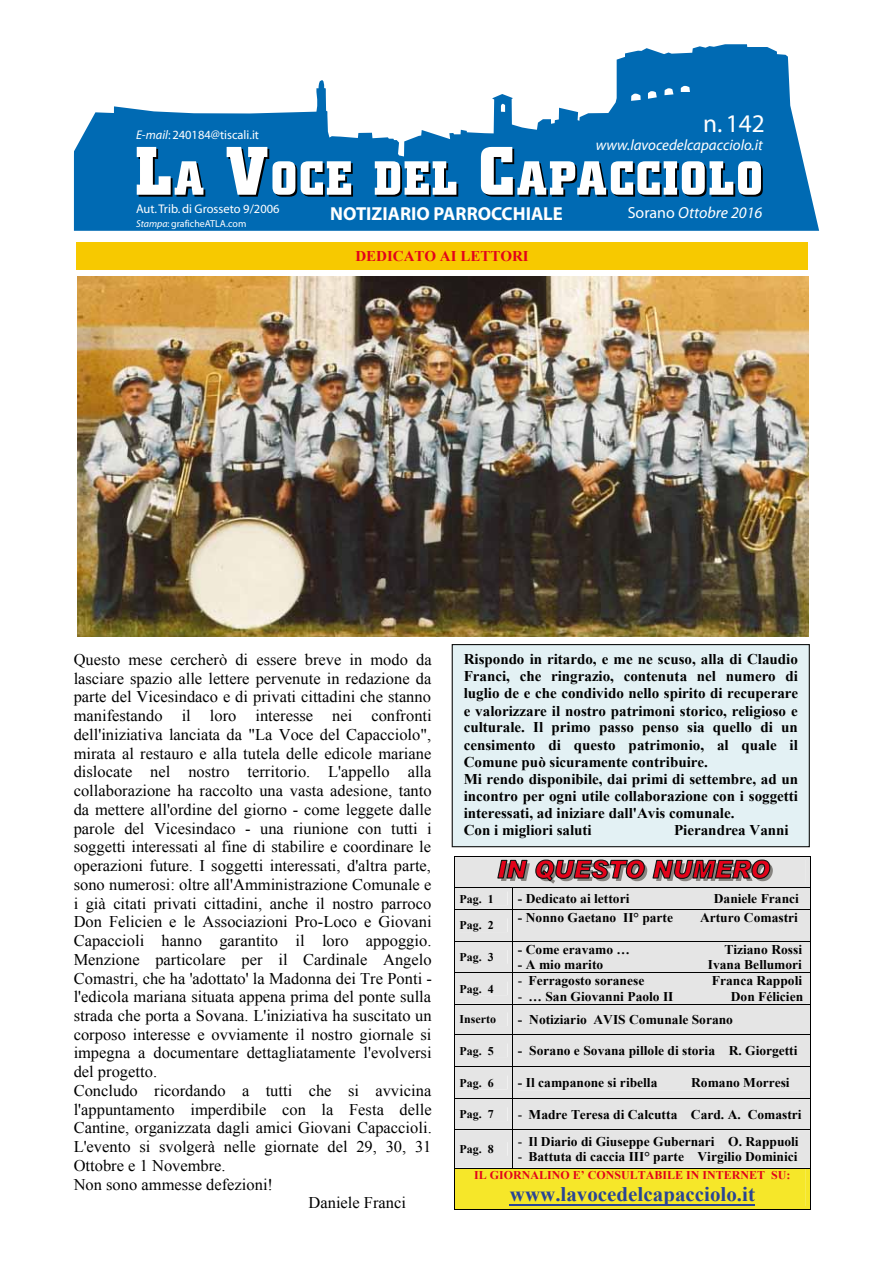
<style>
.page{position:relative;width:893px;height:1263px;background:#fff}
.page>*{position:absolute;margin:0;border:0;box-sizing:border-box;transform-origin:0 0}
.t1{font:25.5px "Myriad";color:#fff}
.t2{font:700 20.7px "Times New Roman";color:#2a4594}
.t3{font:700 18.9px "Myriad";color:#fff}
.t4{font:16.35px "Times New Roman";color:#000}
.t5{font:italic 16.05px "Myriad";color:#fff}
.t6{font:italic 15px "Myriad";color:#fff}
.t7{font:700 14.85px/17.1px "Times New Roman";color:#000}
.t8{font:italic 14.85px "Times New Roman";color:#fff}
.t9{font:700 14.85px "Times New Roman";color:#e2031a}
.t10{font:700 13.35px "Times New Roman";color:#000}
.t11{font:12.6px "Myriad";color:#fff}
.t12{font:700 11.85px "Times New Roman";color:#000}
.t13{font:700 11.85px "Times New Roman";color:#e2031a}
.t14{font:10.05px "Myriad";color:#fff}
.s1{font-style:italic}
.s2{font-style:normal}
.s3{font-weight:400}
</style>
<div class="page">
<svg style="left:74px;top:44px;width:745px;height:187px;fill:#006ab3"></svg>
<svg style="left:137px;top:147px;width:68px;height:50px"></svg>
<svg style="left:227px;top:147px;width:126px;height:50px"></svg>
<svg style="left:375px;top:161px;width:83px;height:36px"></svg>
<svg style="left:481px;top:147px;width:282px;height:50px"></svg>
<div style="left:77px;top:242px;width:731px;height:28px;background:#f7c900"></div>
<img style="left:78px;top:276px;width:731px;height:361px">
<div style="left:452px;top:645px;width:357px;height:202px;background:#e3f1f4"></div>
<div style="left:452px;top:644px;width:358px;height:203px;border:1px solid #111211"></div>
<svg style="left:454px;top:856px;width:357px;height:354px;background:#d9d4c0"></svg>
<p class="t11" style="left:136px;top:128px;width:125px"><span class="s1">E-mail</span>: 240184@tiscali.it</p>
<p class="t11" style="left:136px;top:202px;width:145px">Aut. Trib. di Grosseto 9/2006</p>
<p class="t14" style="left:136px;top:219px;width:112px"><span class="s1">Stampa</span>: graficheATLA.com</p>
<p class="t3" style="left:330px;top:204px;width:234px">NOTIZIARIO PARROCCHIALE</p>
<p class="t9" style="left:355px;top:246px;width:175px">DEDICATO AI LETTORI</p>
<h1 class="t1" style="left:703px;top:111px;width:63px">n. 142</h1>
<p class="t8" style="left:602px;top:132px;width:171px">www.lavocedelcapacciolo.it</p>
<p class="t6" style="left:596px;top:138px;width:168px">www.lavocedelcapacciolo.it</p>
<p class="t5" style="left:628px;top:204px;width:136px"><span class="s2">Sorano</span> Ottobre 2016</p>
<p class="t4" style="left:74px;top:648px;width:360px">Questo mese cercherò di essere breve in modo da</p>
<p class="t4" style="left:74px;top:667px;width:359px">lasciare spazio alle lettere pervenute in redazione da</p>
<p class="t4" style="left:74px;top:686px;width:359px">parte del Vicesindaco e di privati cittadini che stanno</p>
<p class="t4" style="left:74px;top:705px;width:360px">manifestando il loro interesse nei confronti</p>
<p class="t4" style="left:74px;top:723px;width:359px">dell'iniziativa lanciata da "La Voce del Capacciolo",</p>
<p class="t4" style="left:74px;top:742px;width:359px">mirata al restauro e alla tutela delle edicole mariane</p>
<p class="t4" style="left:74px;top:761px;width:359px">dislocate nel nostro territorio. L'appello alla</p>
<p class="t4" style="left:74px;top:780px;width:360px">collaborazione ha raccolto una vasta adesione, tanto</p>
<p class="t4" style="left:74px;top:798px;width:359px">da mettere all'ordine del giorno - come leggete dalle</p>
<p class="t4" style="left:74px;top:817px;width:360px">parole del Vicesindaco - una riunione con tutti i</p>
<p class="t4" style="left:74px;top:836px;width:359px">soggetti interessati al fine di stabilire e coordinare le</p>
<p class="t4" style="left:74px;top:855px;width:359px">operazioni future. I soggetti interessati, d'altra parte,</p>
<p class="t4" style="left:74px;top:873px;width:359px">sono numerosi: oltre all'Amministrazione Comunale e</p>
<p class="t4" style="left:74px;top:892px;width:359px">i già citati privati cittadini, anche il nostro parroco</p>
<p class="t4" style="left:74px;top:911px;width:360px">Don Felicien e le Associazioni Pro-Loco e Giovani</p>
<p class="t4" style="left:74px;top:929px;width:359px">Capaccioli hanno garantito il loro appoggio.</p>
<p class="t4" style="left:74px;top:948px;width:360px">Menzione particolare per il Cardinale Angelo</p>
<p class="t4" style="left:74px;top:967px;width:360px">Comastri, che ha 'adottato' la Madonna dei Tre Ponti -</p>
<p class="t4" style="left:74px;top:986px;width:359px">l'edicola mariana situata appena prima del ponte sulla</p>
<p class="t4" style="left:74px;top:1004px;width:360px">strada che porta a Sovana. L'iniziativa ha suscitato un</p>
<p class="t4" style="left:74px;top:1023px;width:359px">corposo interesse e ovviamente il nostro giornale si</p>
<p class="t4" style="left:74px;top:1042px;width:359px">impegna a documentare dettagliatamente l'evolversi</p>
<p class="t4" style="left:74px;top:1061px;width:85px">del progetto.</p>
<p class="t4" style="left:74px;top:1079px;width:359px">Concludo ricordando a tutti che si avvicina</p>
<p class="t4" style="left:74px;top:1098px;width:360px">l'appuntamento imperdibile con la Festa delle</p>
<p class="t4" style="left:74px;top:1117px;width:360px">Cantine, organizzata dagli amici Giovani Capaccioli.</p>
<p class="t4" style="left:74px;top:1135px;width:359px">L'evento si svolgerà nelle giornate del 29, 30, 31</p>
<p class="t4" style="left:74px;top:1154px;width:154px">Ottobre e 1 Novembre.</p>
<p class="t4" style="left:74px;top:1173px;width:201px">Non sono ammesse defezioni!</p>
<p class="t4" style="left:309px;top:1192px;width:99px">Daniele Franci</p>
<p class="t7" style="left:464px;top:650px;width:336px">Rispondo in ritardo, e me ne scuso, alla di Claudio Franci, che ringrazio, contenuta nel numero di luglio de e che condivido nello spirito di recuperare e valorizzare il nostro patrimoni storico, religioso e culturale. Il primo passo penso sia quello di un censimento di questo patrimonio, al quale il Comune può sicuramente contribuire.<br>Mi rendo disponibile, dai primi di settembre, ad un incontro per ogni utile collaborazione con i soggetti interessati, ad iniziare dall'Avis comunale.<br>Con i migliori saluti</p>
<p class="t7" style="left:674px;top:821px;width:116px">Pierandrea Vanni</p>
<p class="t12" style="left:459px;top:890px;width:36px">Pag. 1</p>
<p class="t10" style="left:518px;top:889px;width:113px">- Dedicato ai lettori</p>
<p class="t10" style="left:714px;top:889px;width:86px">Daniele Franci</p>
<p class="t12" style="left:459px;top:917px;width:36px">Pag. 2</p>
<p class="t10" style="left:518px;top:908px;width:157px">- Nonno Gaetano II° parte</p>
<p class="t10" style="left:700px;top:908px;width:99px">Arturo Comastri</p>
<p class="t12" style="left:459px;top:949px;width:36px">Pag. 3</p>
<p class="t12" style="left:459px;top:980px;width:36px">Pag. 4</p>
<p class="t10" style="left:518px;top:940px;width:114px">- Come eravamo …</p>
<p class="t10" style="left:724px;top:940px;width:79px">Tiziano Rossi</p>
<p class="t10" style="left:518px;top:955px;width:87px">- A mio marito</p>
<p class="t10" style="left:708px;top:955px;width:96px">Ivana Bellumori</p>
<p class="t10" style="left:518px;top:972px;width:128px"><span class="s3">-</span> Ferragosto soranese</p>
<p class="t10" style="left:712px;top:972px;width:92px">Franca Rappoli</p>
<p class="t10" style="left:518px;top:987px;width:157px"><span class="s3">-</span> … San Giovanni Paolo II</p>
<p class="t10" style="left:731px;top:987px;width:74px">Don Félicien</p>
<p class="t12" style="left:459px;top:1011px;width:38px">Inserto</p>
<p class="t10" style="left:518px;top:1010px;width:217px">- Notiziario AVIS Comunale Sorano</p>
<p class="t12" style="left:459px;top:1042px;width:36px">Pag. 5</p>
<p class="t10" style="left:518px;top:1041px;width:281px">- Sorano e Sovana pillole di storia R. Giorgetti</p>
<p class="t12" style="left:459px;top:1074px;width:36px">Pag. 6</p>
<p class="t10" style="left:518px;top:1073px;width:141px">- Il campanone si ribella</p>
<p class="t10" style="left:691px;top:1073px;width:100px">Romano Morresi</p>
<p class="t12" style="left:459px;top:1106px;width:36px">Pag. 7</p>
<p class="t10" style="left:518px;top:1105px;width:285px"><span class="s3">-</span> Madre Teresa di Calcutta Card. A. Comastri</p>
<p class="t12" style="left:459px;top:1141px;width:36px">Pag. 8</p>
<p class="t10" style="left:518px;top:1132px;width:282px"><span class="s3">-</span> Il Diario di Giuseppe Gubernari O. Rappuoli</p>
<p class="t10" style="left:518px;top:1147px;width:281px"><span class="s3">-</span> Battuta di caccia III° parte Virgilio Dominici</p>
<p class="t13" style="left:474px;top:1167px;width:318px">IL GIORNALINO E’ CONSULTABILE IN INTERNET SU:</p>
<p class="t2" style="left:510px;top:1180px;width:247px">www.lavocedelcapacciolo.it</p>
</div>
